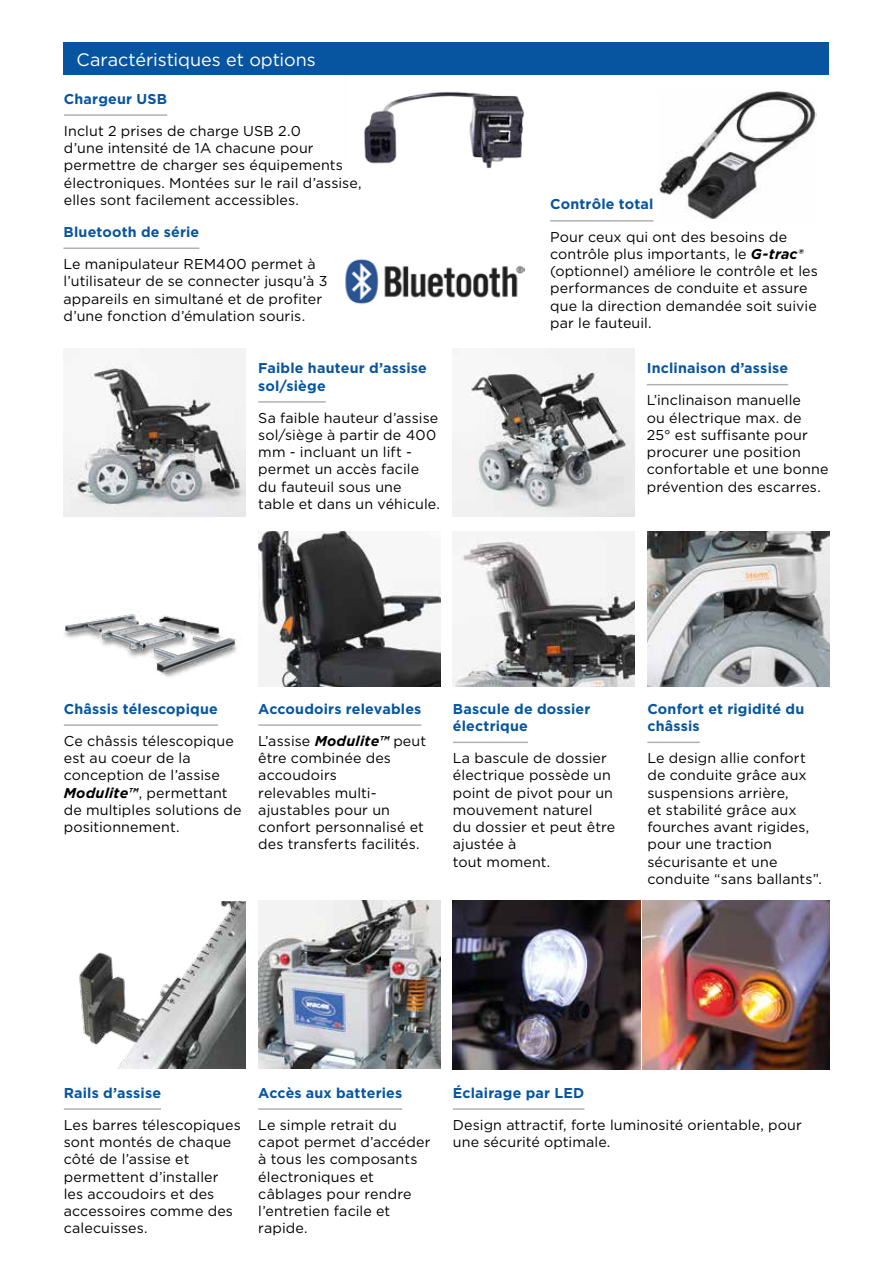
<style>
.page{position:relative;width:893px;height:1263px;background:#fff}
.page>*{position:absolute;margin:0;border:0;box-sizing:border-box;transform-origin:0 0}
.t1{font:18px "Gotham";letter-spacing:-.005em;color:#fff}
.t2{font:14.25px/17.2px "Gotham";letter-spacing:.01em;color:#000}
.t3{font:700 14.25px/17.2px "Gotham";letter-spacing:.015em;color:#0755a0}
.s1{font-weight:700;font-style:italic}
</style>
<div class="page">
<div style="left:64px;top:43px;width:765px;height:32px;background:#0755a0"></div>
<img style="left:64px;top:348px;width:182px;height:168px">
<hr style="left:258px;top:401px;width:68px;height:2px;background:#b2b1b1">
<img style="left:453px;top:348px;width:182px;height:168px">
<hr style="left:647px;top:384px;width:141px;height:1px;background:#b2b1b1">
<img style="left:258px;top:531px;width:182px;height:155px">
<hr style="left:258px;top:724px;width:163px;height:2px;background:#b2b1b1">
<img style="left:64px;top:614px;width:173px;height:63px">
<hr style="left:64px;top:724px;width:154px;height:2px;background:#b2b1b1">
<hr style="left:258px;top:1108px;width:144px;height:2px;background:#b2b1b1">
<img style="left:643px;top:901px;width:186px;height:168px">
<hr style="left:453px;top:1108px;width:131px;height:2px;background:#b2b1b1">
<hr style="left:647px;top:742px;width:53px;height:1px;background:#b2b1b1">
<img style="left:647px;top:531px;width:182px;height:155px">
<hr style="left:453px;top:742px;width:75px;height:1px;background:#b2b1b1">
<img style="left:453px;top:531px;width:182px;height:155px">
<img style="left:79px;top:901px;width:167px;height:168px">
<hr style="left:64px;top:1108px;width:97px;height:2px;background:#b2b1b1">
<img style="left:258px;top:901px;width:182px;height:168px">
<img style="left:453px;top:901px;width:187px;height:168px">
<hr style="left:63px;top:247px;width:136px;height:2px;background:#b2b1b1">
<img style="left:659px;top:91px;width:158px;height:129px">
<hr style="left:550px;top:220px;width:103px;height:2px;background:#b2b1b1">
<hr style="left:64px;top:114px;width:103px;height:2px;background:#b2b1b1">
<img style="left:364px;top:91px;width:160px;height:78px">
<img style="left:345px;top:259px;width:180px;height:45px">
<p class="t1" style="left:77px;top:48px;width:241px">Caractéristiques et options</p>
<p class="t3" style="left:64px;top:90px;width:105px">Chargeur USB</p>
<p class="t2" style="left:64px;top:122px;width:299px">Inclut 2 prises de charge USB 2.0<br>d’une intensité de 1A chacune pour permettre de charger ses équipements électroniques. Montées sur le rail d’assise, elles sont facilement accessibles.</p>
<p class="t3" style="left:63px;top:223px;width:137px">Bluetooth de série</p>
<p class="t2" style="left:63px;top:255px;width:266px">Le manipulateur REM400 permet à l’utilisateur de se connecter jusqu’à 3 appareils en simultané et de profiter d’une fonction d’émulation souris.</p>
<p class="t3" style="left:258px;top:359px;width:170px">Faible hauteur d’assise sol/siège</p>
<p class="t2" style="left:258px;top:409px;width:183px">Sa faible hauteur d’assise sol/siège à partir de 400 mm - incluant un lift - permet un accès facile du fauteuil sous une table et dans un véhicule.</p>
<p class="t3" style="left:550px;top:196px;width:105px">Contrôle total</p>
<p class="t2" style="left:550px;top:228px;width:269px">Pour ceux qui ont des besoins de contrôle plus importants, le <span class="s1">G-trac® </span>(optionnel) améliore le contrôle et les performances de conduite et assure que la direction demandée soit suivie par le fauteuil.</p>
<p class="t3" style="left:647px;top:359px;width:143px">Inclinaison d’assise</p>
<p class="t2" style="left:647px;top:391px;width:183px">L’inclinaison manuelle<br>ou électrique max. de<br>25° est suffisante pour procurer une position confortable et une bonne prévention des escarres.</p>
<p class="t3" style="left:64px;top:700px;width:156px">Châssis télescopique</p>
<p class="t2" style="left:64px;top:732px;width:179px">Ce châssis télescopique est au coeur de la conception de l’assise<br><span class="s1">Modulite™</span>, permettant de multiples solutions de positionnement.</p>
<p class="t3" style="left:258px;top:700px;width:165px">Accoudoirs relevables</p>
<p class="t2" style="left:258px;top:732px;width:169px">L’assise <span class="s1">Modulite™</span> peut être combinée des accoudoirs<br>relevables multi&shy;ajustables pour un confort personnalisé et des transferts facilités.</p>
<p class="t3" style="left:453px;top:700px;width:139px">Bascule de dossier électrique</p>
<p class="t2" style="left:453px;top:749px;width:164px">La bascule de dossier électrique possède un point de pivot pour un mouvement naturel<br>du dossier et peut être ajustée à<br>tout moment.</p>
<p class="t3" style="left:647px;top:700px;width:158px">Confort et rigidité du châssis</p>
<p class="t2" style="left:647px;top:749px;width:176px">Le design allie confort de conduite grâce aux suspensions arrière,<br>et stabilité grâce aux fourches avant rigides, pour une traction sécurisante et une conduite “sans ballants”.</p>
<p class="t3" style="left:64px;top:1084px;width:99px">Rails d’assise</p>
<p class="t2" style="left:64px;top:1116px;width:179px">Les barres télescopiques sont montés de chaque côté de l’assise et permettent d’installer les accoudoirs et des accessoires comme des calecuisses.</p>
<p class="t3" style="left:258px;top:1084px;width:145px">Accès aux batteries</p>
<p class="t2" style="left:258px;top:1116px;width:174px">Le simple retrait du capot permet d’accéder à tous les composants électroniques et câblages pour rendre l’entretien facile et rapide.</p>
<p class="t3" style="left:453px;top:1084px;width:133px">Éclairage par LED</p>
<p class="t2" style="left:453px;top:1116px;width:350px">Design attractif, forte luminosité orientable, pour une sécurité optimale.</p>
</div>
